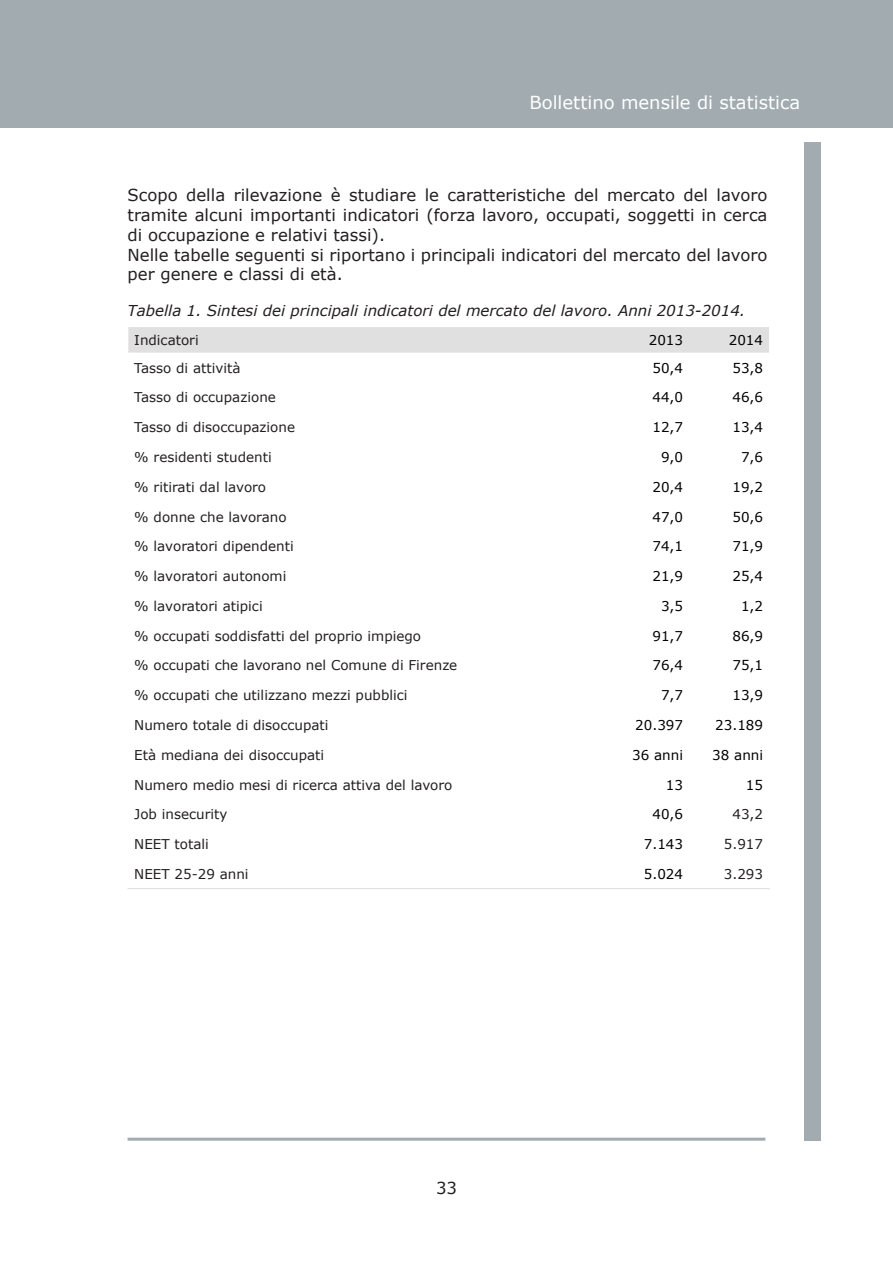
<style>
.page{position:relative;width:893px;height:1263px;background:#fff}
.page>*{position:absolute;margin:0;border:0;box-sizing:border-box;transform-origin:0 0}
.t1{font:18px "Verdana";color:#fff}
.Testo_bollettino{font:16.5px/19.8px "Verdana";color:#231f20;text-align:justify}
.Didascalia_tabelle_e{font:italic 15px "Verdana";color:#231f20}
.Testo_in_tabelle{font:13.5px "Verdana";color:#231f20}
.Testo_in_tabelle-2{font:13.5px "Verdana";color:#000}
</style>
<div class="page">
<div style="left:0;top:0;width:893px;height:128px;background:#a1abb0"></div>
<hr style="left:128px;top:1138px;width:637px;height:3px;background:#445761">
<div style="left:804px;top:142px;width:17px;height:999px;background:#a1abb0"></div>
<div style="left:128px;top:327px;width:641px;height:26px;background:#e0e0e0"></div>
<hr style="left:128px;top:888px;width:475px;height:1px;background:#e0e0e0">
<hr style="left:603px;top:888px;width:86px;height:1px;background:#e0e0e0">
<hr style="left:689px;top:888px;width:81px;height:1px;background:#e0e0e0">
<h1 class="t1" style="left:529px;top:90px;width:272px">Bollettino mensile di statistica</h1>
<p class="Testo_bollettino" style="left:128px;top:185px;width:641px">Scopo della rilevazione è studiare le caratteristiche del mercato del lavoro tramite alcuni importanti indicatori (forza lavoro, occupati, soggetti in cerca di occupazione e relativi tassi).</p>
<p class="Testo_bollettino" style="left:128px;top:245px;width:641px">Nelle tabelle seguenti si riportano i principali indicatori del mercato del lavoro per genere e classi di età.</p>
<p class="Didascalia_tabelle_e" style="left:128px;top:301px;width:619px">Tabella 1. Sintesi dei principali indicatori del mercato del lavoro. Anni 2013-2014.</p>
<p class="Testo_in_tabelle" style="left:134px;top:331px;width:66px">Indicatori</p>
<p class="Testo_in_tabelle-2" style="left:649px;top:331px;width:36px">2013</p>
<p class="Testo_in_tabelle-2" style="left:729px;top:331px;width:36px">2014</p>
<p class="Testo_in_tabelle" style="left:134px;top:358px;width:108px">Tasso di attività</p>
<p class="Testo_in_tabelle-2" style="left:652px;top:358px;width:32px">50,4</p>
<p class="Testo_in_tabelle-2" style="left:732px;top:358px;width:32px">53,8</p>
<p class="Testo_in_tabelle" style="left:134px;top:388px;width:143px">Tasso di occupazione</p>
<p class="Testo_in_tabelle-2" style="left:652px;top:388px;width:32px">44,0</p>
<p class="Testo_in_tabelle-2" style="left:732px;top:388px;width:32px">46,6</p>
<p class="Testo_in_tabelle" style="left:134px;top:418px;width:162px">Tasso di disoccupazione</p>
<p class="Testo_in_tabelle-2" style="left:652px;top:418px;width:32px">12,7</p>
<p class="Testo_in_tabelle-2" style="left:732px;top:418px;width:32px">13,4</p>
<p class="Testo_in_tabelle" style="left:134px;top:448px;width:139px">% residenti studenti</p>
<p class="Testo_in_tabelle-2" style="left:661px;top:448px;width:24px">9,0</p>
<p class="Testo_in_tabelle-2" style="left:741px;top:448px;width:24px">7,6</p>
<p class="Testo_in_tabelle" style="left:134px;top:478px;width:133px">% ritirati dal lavoro</p>
<p class="Testo_in_tabelle-2" style="left:652px;top:478px;width:32px">20,4</p>
<p class="Testo_in_tabelle-2" style="left:732px;top:478px;width:32px">19,2</p>
<p class="Testo_in_tabelle" style="left:134px;top:507px;width:154px">% donne che lavorano</p>
<p class="Testo_in_tabelle-2" style="left:652px;top:507px;width:32px">47,0</p>
<p class="Testo_in_tabelle-2" style="left:732px;top:507px;width:32px">50,6</p>
<p class="Testo_in_tabelle" style="left:134px;top:537px;width:161px">% lavoratori dipendenti</p>
<p class="Testo_in_tabelle-2" style="left:652px;top:537px;width:32px">74,1</p>
<p class="Testo_in_tabelle-2" style="left:732px;top:537px;width:32px">71,9</p>
<p class="Testo_in_tabelle" style="left:134px;top:567px;width:154px">% lavoratori autonomi</p>
<p class="Testo_in_tabelle-2" style="left:652px;top:567px;width:32px">21,9</p>
<p class="Testo_in_tabelle-2" style="left:732px;top:567px;width:32px">25,4</p>
<p class="Testo_in_tabelle" style="left:134px;top:597px;width:130px">% lavoratori atipici</p>
<p class="Testo_in_tabelle-2" style="left:661px;top:597px;width:24px">3,5</p>
<p class="Testo_in_tabelle-2" style="left:741px;top:597px;width:24px">1,2</p>
<p class="Testo_in_tabelle" style="left:134px;top:626px;width:288px">% occupati soddisfatti del proprio impiego</p>
<p class="Testo_in_tabelle-2" style="left:652px;top:626px;width:32px">91,7</p>
<p class="Testo_in_tabelle-2" style="left:732px;top:626px;width:32px">86,9</p>
<p class="Testo_in_tabelle" style="left:134px;top:656px;width:325px">% occupati che lavorano nel Comune di Firenze</p>
<p class="Testo_in_tabelle-2" style="left:652px;top:656px;width:32px">76,4</p>
<p class="Testo_in_tabelle-2" style="left:732px;top:656px;width:32px">75,1</p>
<p class="Testo_in_tabelle" style="left:134px;top:686px;width:275px">% occupati che utilizzano mezzi pubblici</p>
<p class="Testo_in_tabelle-2" style="left:661px;top:686px;width:24px">7,7</p>
<p class="Testo_in_tabelle-2" style="left:732px;top:686px;width:32px">13,9</p>
<p class="Testo_in_tabelle" style="left:134px;top:716px;width:196px">Numero totale di disoccupati</p>
<p class="Testo_in_tabelle-2" style="left:635px;top:716px;width:49px">20.397</p>
<p class="Testo_in_tabelle-2" style="left:715px;top:716px;width:49px">23.189</p>
<p class="Testo_in_tabelle" style="left:134px;top:745px;width:191px">Età mediana dei disoccupati</p>
<p class="Testo_in_tabelle-2" style="left:632px;top:745px;width:52px">36 anni</p>
<p class="Testo_in_tabelle-2" style="left:712px;top:745px;width:52px">38 anni</p>
<p class="Testo_in_tabelle" style="left:134px;top:775px;width:320px">Numero medio mesi di ricerca attiva del lavoro</p>
<p class="Testo_in_tabelle-2" style="left:666px;top:775px;width:19px">13</p>
<p class="Testo_in_tabelle-2" style="left:746px;top:775px;width:19px">15</p>
<p class="Testo_in_tabelle" style="left:134px;top:805px;width:95px">Job insecurity</p>
<p class="Testo_in_tabelle-2" style="left:652px;top:805px;width:32px">40,6</p>
<p class="Testo_in_tabelle" style="left:732px;top:805px;width:32px">43,2</p>
<p class="Testo_in_tabelle" style="left:134px;top:835px;width:76px">NEET totali</p>
<p class="Testo_in_tabelle-2" style="left:644px;top:835px;width:41px">7.143</p>
<p class="Testo_in_tabelle" style="left:724px;top:835px;width:41px">5.917</p>
<p class="Testo_in_tabelle" style="left:134px;top:865px;width:116px">NEET 25-29 anni</p>
<p class="Testo_in_tabelle-2" style="left:644px;top:865px;width:41px">5.024</p>
<p class="Testo_in_tabelle" style="left:724px;top:865px;width:41px">3.293</p>
<p class="Testo_bollettino" style="left:436px;top:1177px;width:22px">33</p>
</div>
